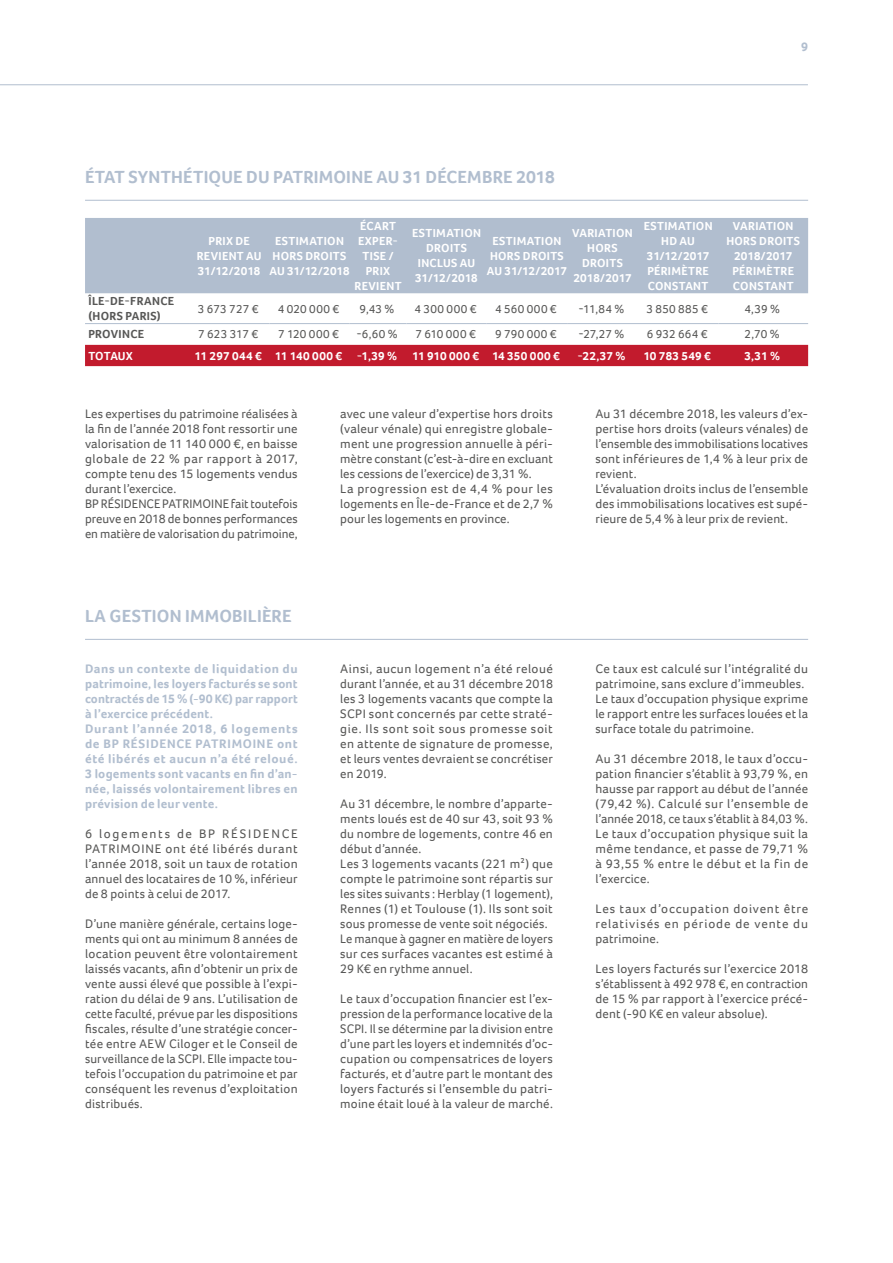
<style>
.page{position:relative;width:893px;height:1263px;background:#fff}
.page>*{position:absolute;margin:0;border:0;box-sizing:border-box;transform-origin:0 0}
.t1{font:700 18px "Foco";letter-spacing:.01em;color:#b1becf}
.t2{font:12.75px/15px "Foco";letter-spacing:.015em;color:#575756;text-align:justify}
.t3{font:700 12.75px/15px "Foco";letter-spacing:.025em;color:#b1becf}
.t4{font:700 12px/15px "Foco";letter-spacing:.025em;color:#fff;text-align:center}
.t5{font:12px "Foco";letter-spacing:.02em;color:#575756}
.t6{font:700 12px/15px "Foco";letter-spacing:.025em;color:#575756}
</style>
<div class="page">
<hr style="left:0;top:84px;width:808px;height:1px;background:#b1becf">
<hr style="left:85px;top:200px;width:723px;height:1px;background:#b1becf">
<div style="left:85px;top:218px;width:723px;height:75px;background:#b1becf"></div>
<div style="left:85px;top:345px;width:723px;height:21px;background:#c21b2d"></div>
<hr style="left:85px;top:323px;width:104px;height:1px;background:#b1becf">
<hr style="left:189px;top:323px;width:80px;height:1px;background:#b1becf">
<hr style="left:269px;top:323px;width:81px;height:1px;background:#b1becf">
<hr style="left:350px;top:323px;width:56px;height:1px;background:#b1becf">
<hr style="left:406px;top:323px;width:81px;height:1px;background:#b1becf">
<hr style="left:487px;top:323px;width:80px;height:1px;background:#b1becf">
<hr style="left:567px;top:323px;width:71px;height:1px;background:#b1becf">
<hr style="left:638px;top:323px;width:80px;height:1px;background:#b1becf">
<hr style="left:718px;top:323px;width:90px;height:1px;background:#b1becf">
<hr style="left:85px;top:639px;width:723px;height:1px;background:#b1becf">
<h1 class="t1" style="left:85px;top:165px;width:471px">ÉTAT SYNTHÉTIQUE DU PATRIMOINE AU 31 DÉCEMBRE 2018</h1>
<p class="t3" style="left:801px;top:39px;width:8px">9</p>
<p class="t4" style="left:354px;top:218px;width:49px">ÉCART<br>EXPER-<br>TISE /<br>PRIX<br>REVIENT</p>
<p class="t4" style="left:412px;top:226px;width:70px">ESTIMATION<br>DROITS<br>INCLUS AU<br>31/12/2018</p>
<p class="t4" style="left:487px;top:233px;width:82px">ESTIMATION<br>HORS DROITS<br>AU 31/12/2017</p>
<p class="t4" style="left:572px;top:226px;width:62px">VARIATION<br>HORS<br>DROITS<br>2018/2017</p>
<p class="t4" style="left:644px;top:218px;width:70px">ESTIMATION<br>HD AU<br>31/12/2017<br>PÉRIMÈTRE<br>CONSTANT</p>
<p class="t4" style="left:726px;top:218px;width:75px">VARIATION<br>HORS DROITS<br>2018/2017<br>PÉRIMÈTRE<br>CONSTANT</p>
<p class="t4" style="left:197px;top:233px;width:66px">PRIX DE<br>REVIENT AU<br>31/12/2018</p>
<p class="t4" style="left:269px;top:233px;width:82px">ESTIMATION<br>HORS DROITS<br>AU 31/12/2018</p>
<p class="t6" style="left:88px;top:293px;width:87px">ÎLE-DE-FRANCE (HORS PARIS)</p>
<p class="t5" style="left:198px;top:301px;width:62px">3 673 727 €</p>
<p class="t5" style="left:278px;top:301px;width:63px">4 020 000 €</p>
<p class="t5" style="left:360px;top:301px;width:36px">9,43 %</p>
<p class="t5" style="left:415px;top:301px;width:63px">4 300 000 €</p>
<p class="t5" style="left:495px;top:301px;width:63px">4 560 000 €</p>
<p class="t5" style="left:579px;top:301px;width:47px">-11,84 %</p>
<p class="t5" style="left:646px;top:301px;width:63px">3 850 885 €</p>
<p class="t5" style="left:744px;top:301px;width:37px">4,39 %</p>
<p class="t6" style="left:88px;top:327px;width:57px">PROVINCE</p>
<p class="t5" style="left:198px;top:326px;width:61px">7 623 317 €</p>
<p class="t5" style="left:278px;top:326px;width:62px">7 120 000 €</p>
<p class="t5" style="left:356px;top:326px;width:43px">-6,60 %</p>
<p class="t5" style="left:415px;top:326px;width:62px">7 610 000 €</p>
<p class="t5" style="left:495px;top:326px;width:63px">9 790 000 €</p>
<p class="t5" style="left:579px;top:326px;width:47px">-27,27 %</p>
<p class="t5" style="left:647px;top:326px;width:62px">6 932 664 €</p>
<p class="t5" style="left:745px;top:326px;width:37px">2,70 %</p>
<p class="t4" style="left:88px;top:348px;width:46px">TOTAUX</p>
<p class="t4" style="left:195px;top:348px;width:367px">11 297 044 € 11 140 000 € -1,39 % 11 910 000 € 14 350 000 €</p>
<p class="t4" style="left:577px;top:348px;width:49px">-22,37 %</p>
<p class="t4" style="left:643px;top:348px;width:69px">10 783 549 €</p>
<p class="t4" style="left:744px;top:348px;width:37px">3,31 %</p>
<p class="t2" style="left:85px;top:406px;width:214px;text-align:left">Les expertises du patrimoine réalisées à la fin de l’année 2018 font ressortir une valorisation de 11 140 000 €, en baisse globale de 22 % par rapport à 2017, compte tenu des 15 logements vendus durant l’exercice.<br>BP RÉSIDENCE PATRIMOINE fait toutefois preuve en 2018 de bonnes performances en matière de valorisation du patrimoine,</p>
<p class="t2" style="left:340px;top:406px;width:214px;text-align:left">avec une valeur d’expertise hors droits (valeur vénale) qui enregistre globale&shy;ment une progression annuelle à péri&shy;mètre constant (c’est-à-dire en excluant les cessions de l’exercice) de 3,31 %.<br>La progression est de 4,4 % pour les logements en Île-de-France et de 2,7 % pour les logements en province.</p>
<p class="t2" style="left:595px;top:406px;width:214px;text-align:left">Au 31 décembre 2018, les valeurs d’ex&shy;pertise hors droits (valeurs vénales) de l’ensemble des immobilisations locatives sont inférieures de 1,4 % à leur prix de revient.<br>L’évaluation droits inclus de l’ensemble des immobilisations locatives est supé&shy;rieure de 5,4 % à leur prix de revient.</p>
<h1 class="t1" style="left:85px;top:604px;width:208px">LA GESTION IMMOBILIÈRE</h1>
<p class="t3" style="left:85px;top:661px;width:214px">Dans un contexte de liquidation du patrimoine, les loyers facturés se sont contractés de 15 % (-90 K€) par rapport à l’exercice précédent.<br>Durant l’année 2018, 6 logements de BP RÉSIDENCE PATRIMOINE ont été libérés et aucun n’a été reloué.<br>3 logements sont vacants en fin d’an&shy;née, laissés volontairement libres en prévision de leur vente.</p>
<p class="t2" style="left:85px;top:826px;width:214px">6 logements de BP RÉSIDENCE PATRIMOINE ont été libérés durant l’année 2018, soit un taux de rotation annuel des locataires de 10 %, inférieur de 8 points à celui de 2017.</p>
<p class="t2" style="left:85px;top:916px;width:214px">D’une manière générale, certains loge&shy;ments qui ont au minimum 8 années de location peuvent être volontairement laissés vacants, afin d’obtenir un prix de vente aussi élevé que possible à l’expi&shy;ration du délai de 9 ans. L’utilisation de cette faculté, prévue par les dispositions fiscales, résulte d’une stratégie concer&shy;tée entre AEW Ciloger et le Conseil de surveillance de la SCPI. Elle impacte tou&shy;tefois l’occupation du patrimoine et par conséquent les revenus d’exploitation distribués.</p>
<p class="t2" style="left:340px;top:661px;width:214px">Ainsi, aucun logement n’a été reloué durant l’année, et au 31 décembre 2018 les 3 logements vacants que compte la SCPI sont concernés par cette straté&shy;gie. Ils sont soit sous promesse soit en attente de signature de promesse, et leurs ventes devraient se concrétiser en 2019.</p>
<p class="t2" style="left:340px;top:796px;width:214px;text-align:left">Au 31 décembre, le nombre d’apparte&shy;ments loués est de 40 sur 43, soit 93 % du nombre de logements, contre 46 en début d’année.<br>Les 3 logements vacants (221 m²) que compte le patrimoine sont répartis sur les sites suivants : Herblay (1 logement), Rennes (1) et Toulouse (1). Ils sont soit sous promesse de vente soit négociés.<br>Le manque à gagner en matière de loyers sur ces surfaces vacantes est estimé à 29 K€ en rythme annuel.</p>
<p class="t2" style="left:340px;top:991px;width:214px">Le taux d’occupation financier est l’ex&shy;pression de la performance locative de la SCPI. Il se détermine par la division entre d’une part les loyers et indemnités d’oc&shy;cupation ou compensatrices de loyers facturés, et d’autre part le montant des loyers facturés si l’ensemble du patri&shy;moine était loué à la valeur de marché.</p>
<p class="t2" style="left:595px;top:661px;width:214px;text-align:left">Ce taux est calculé sur l’intégralité du patrimoine, sans exclure d’immeubles.<br>Le taux d’occupation physique exprime le rapport entre les surfaces louées et la surface totale du patrimoine.</p>
<p class="t2" style="left:595px;top:751px;width:214px">Au 31 décembre 2018, le taux d’occu&shy;pation financier s’établit à 93,79 %, en hausse par rapport au début de l’année (79,42 %). Calculé sur l’ensemble de l’année 2018, ce taux s’établit à 84,03 %.<br>Le taux d’occupation physique suit la même tendance, et passe de 79,71 % à 93,55 % entre le début et la fin de l’exercice.</p>
<p class="t2" style="left:595px;top:901px;width:214px">Les taux d’occupation doivent être relativisés en période de vente du patrimoine.</p>
<p class="t2" style="left:595px;top:961px;width:214px">Les loyers facturés sur l’exercice 2018 s’établissent à 492 978 €, en contraction de 15 % par rapport à l’exercice précé&shy;dent (-90 K€ en valeur absolue).</p>
</div>
